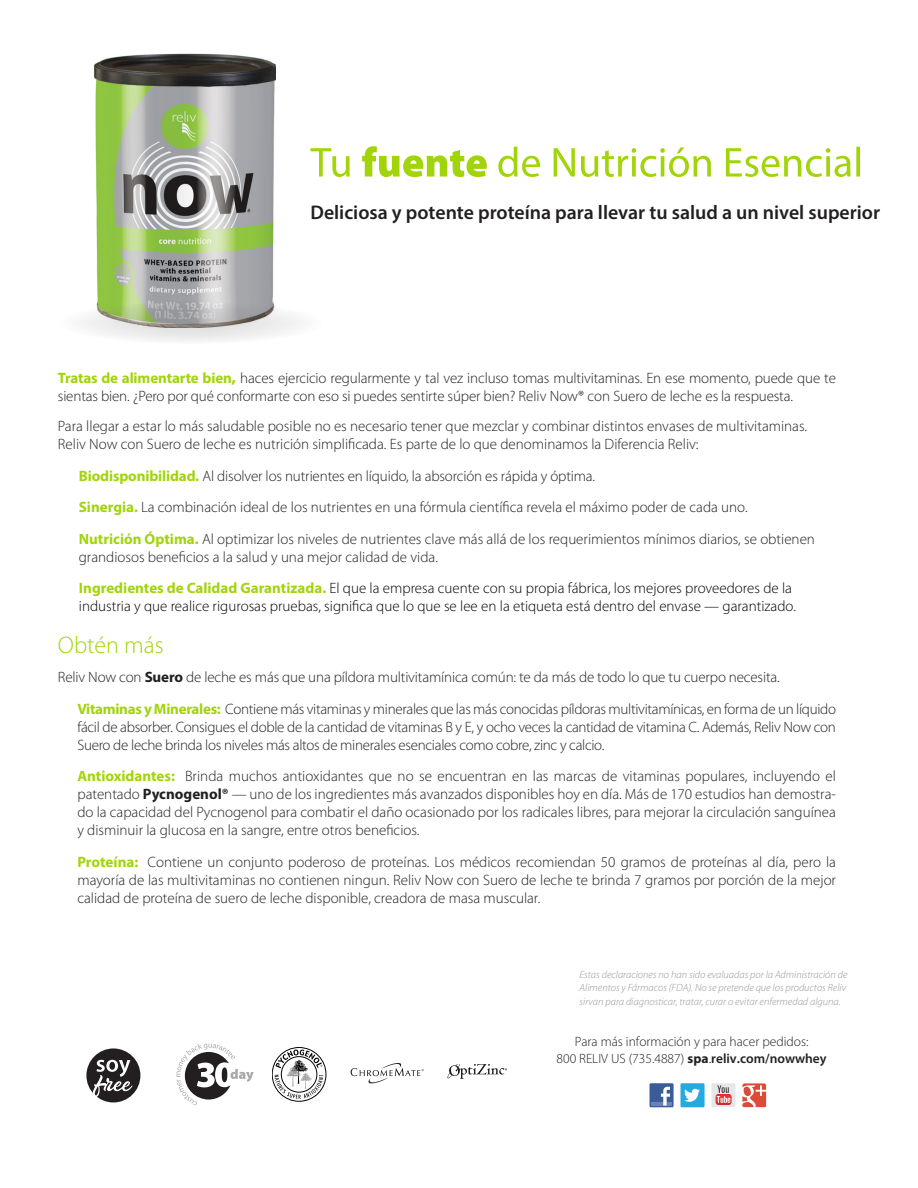
<style>
.page{position:relative;width:918px;height:1188px;background:#fff}
.page>*{position:absolute;margin:0;border:0;box-sizing:border-box;transform-origin:0 0}
.t1{font:300 24px "Myriad Pro";color:#a2d40a}
.t2{font:600 19.8px "Myriad Pro";color:#231f20}
.bullets{font:300 15px/18px "Myriad Pro";color:#231f20;text-align:justify}
.text{font:300 15px/18px "Myriad Pro";color:#231f20}
.bullets-2{font:300 15px/18px "Myriad Pro";color:#000}
.t3{font:300 13.5px/16.5px "Myriad Pro";color:#231f20;text-align:center}
.body{font:italic 300 10.5px/13.5px "Myriad Pro";color:#939598}
.s1{font-weight:700;color:#a2d40a}
.s2{font-weight:900;color:#a2d40a}
.s3{color:#231f20}
.s4{font-weight:700}
.s5{font-size:15px}
.s6{font-weight:600}
</style>
<div class="page">
<div style="left:650px;top:1083px;width:24px;height:24px;background:#3b5b99"></div>
<hr style="left:651px;top:1102px;width:21px;height:4px;background:#6c84b3">
<svg style="left:661px;top:1087px;width:9px;height:19px"></svg>
<div style="left:711px;top:1083px;width:25px;height:24px;background:#e6e7e9"></div>
<svg style="left:715px;top:1085px;width:17px;height:20px"></svg>
<div style="left:680px;top:1083px;width:25px;height:24px;background:#24aae1"></div>
<svg style="left:684px;top:1089px;width:16px;height:13px"></svg>
<svg style="left:742px;top:1083px;width:24px;height:24px"></svg>
<svg style="left:176px;top:1044px;width:78px;height:61px"></svg>
<img style="left:94px;top:53px;width:182px;height:255px">
<svg style="left:58px;top:302px;width:266px;height:42px"></svg>
<div style="left:86px;top:1048px;width:54px;height:54px;background:#231f20;border-radius:50%"></div>
<svg style="left:92px;top:1060px;width:41px;height:37px"></svg>
<svg style="left:272px;top:1047px;width:54px;height:54px"></svg>
<img style="left:350px;top:1063px;width:74px;height:21px">
<img style="left:447px;top:1064px;width:60px;height:15px">
<svg style="left:310px;top:146px;width:550px;height:31px"></svg>
<p class="t2" style="left:310px;top:199px;width:571px">Deliciosa y potente proteína para llevar tu salud a un nivel superior</p>
<p class="bullets" style="left:58px;top:369px;width:780px"><span class="s1">Tratas de alimentarte bien</span><span class="s2">,</span> haces ejercicio regularmente y tal vez incluso tomas multivitaminas. En ese momento, puede que te sientas bien. ¿Pero por qué conformarte con eso si puedes sentirte súper bien? Reliv Now® con Suero de leche es la respuesta.</p>
<p class="text" style="left:58px;top:417px;width:751px">Para llegar a estar lo más saludable posible no es necesario tener que mezclar y combinar distintos envases de multivitaminas.<br>Reliv Now con Suero de leche es nutrición simplificada. Es parte de lo que denominamos la Diferencia Reliv:</p>
<p class="bullets" style="left:79px;top:466px;width:518px"><span class="s1">Biodisponibilidad.</span> Al disolver los nutrientes en líquido, la absorción es rápida y óptima.</p>
<p class="bullets" style="left:79px;top:498px;width:670px"><span class="s1">Sinergia.</span> La combinación ideal de los nutrientes en una fórmula científica revela el máximo poder de cada uno.</p>
<p class="bullets" style="left:79px;top:529px;width:738px"><span class="s1">Nutrición Óptima.</span> Al optimizar los niveles de nutrientes clave más allá de los requerimientos mínimos diarios, se obtienen grandiosos beneficios a la salud y una mejor calidad de vida.</p>
<p class="bullets-2" style="left:79px;top:579px;width:719px"><span class="s1">Ingredientes de Calidad Garantizada.</span> El que la empresa cuente con su propia fábrica, los mejores proveedores de la industria y que realice rigurosas pruebas, significa que lo que se lee en la etiqueta está dentro del envase — garantizado<span class="s3">.</span></p>
<p class="t1" style="left:58px;top:631px;width:107px">Obtén más</p>
<p class="text" style="left:58px;top:668px;width:723px">Reliv Now con <span class="s4">Suero</span> de leche es más que una píldora multivitamínica común: te da más de todo lo que tu cuerpo necesita.</p>
<p class="bullets" style="left:77px;top:699px;width:760px"><span class="s1">Vitaminas y Minerales:</span> Contiene más vitaminas y minerales que las más conocidas píldoras multivitamínicas, en forma de un líquido fácil de absorber. Consigues el doble de la cantidad de vitaminas B y E, y ocho veces la cantidad de vitamina C. Además, Reliv Now con Suero de leche brinda los niveles más altos de minerales esenciales como cobre, zinc y calcio.</p>
<p class="bullets" style="left:77px;top:767px;width:760px"><span class="s1">Antioxidantes:</span> Brinda muchos antioxidantes que no se encuentran en las marcas de vitaminas populares, incluyendo el patentado <span class="s4">Pycnogenol®</span> — uno de los ingredientes más avanzados disponibles hoy en día. Más de 170 estudios han demostra&shy;do la capacidad del Pycnogenol para combatir el daño ocasionado por los radicales libres, para mejorar la circulación sanguínea y disminuir la glucosa en la sangre, entre otros beneficios.</p>
<p class="bullets" style="left:77px;top:852px;width:760px"><span class="s1">Proteína:</span> Contiene un conjunto poderoso de proteínas. Los médicos recomiendan 50 gramos de proteínas al día, pero la mayoría de las multivitaminas no contienen ningun. Reliv Now con Suero de leche te brinda 7 gramos por porción de la mejor calidad de proteína de suero de leche disponible, creadora de masa muscular.</p>
<p class="body" style="left:580px;top:968px;width:269px">Estas declaraciones no han sido evaluadas por la Administración de<br>Alimentos y Fármacos (FDA). No se pretende que los productos Reliv sirvan para diagnosticar, tratar, curar o evitar enfermedad alguna.</p>
<p class="t3" style="left:557px;top:1033px;width:272px">Para más información y para hacer pedidos:<br>800 RELIV US (735.4887) <span class="s4">spa</span><span class="s5">.</span><span class="s6">reliv.com/nowwhey</span></p>
</div>
